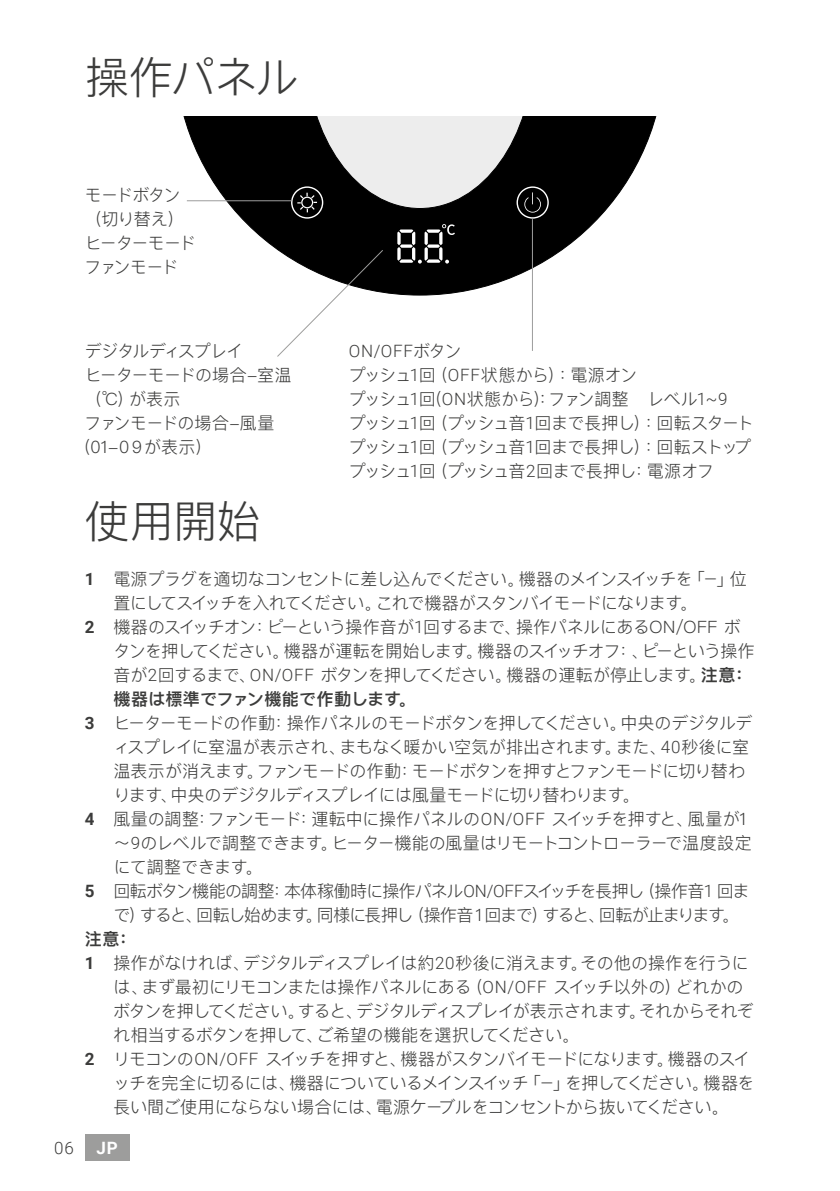
<style>
.page{position:relative;width:840px;height:1191px;background:#fff}
.page>*{position:absolute;margin:0;border:0;box-sizing:border-box;transform-origin:0 0}
.t1{font:300 44px "Ping Fang SC";letter-spacing:-.02em;color:#3c3c3b}
.t2{font:300 17px/24px "Ping Fang SC";letter-spacing:-.045em;color:#3c3c3b}
.t3{font:300 17px/24px "Ping Fang SC";letter-spacing:-.065em;color:#3c3c3b}
.t4{font:300 17px "Ping Fang SC";letter-spacing:-.025em;color:#3c3c3b}
.t5{font:300 17px "Ping Fang SC";letter-spacing:-.01em;color:#3c3c3b}
.t6{font:300 17px "Ping Fang SC";letter-spacing:-.075em;color:#3c3c3b}
.t7{font:300 17px "Ping Fang SC";letter-spacing:-.02em;color:#3c3c3b}
.t8{font:600 17px "Ping Fang SC";letter-spacing:.015em;color:#3c3c3b}
.t9{font:300 17px "Roboto";letter-spacing:.04em;color:#3c3c3b}
.t10{font:700 17px "Roboto";color:#fff}
.s1{font-family:"Ping Fang SC"}
.s2{font-family:"Roboto"}
.s3{font-family:"Roboto";font-weight:700}
.s4{font-weight:600}
</style>
<div class="page">
<div style="left:85px;top:1134px;width:45px;height:26px;background:#9d9d9c"></div>
<svg style="left:183px;top:117px;width:473px;height:143px"></svg>
<svg style="left:276px;top:117px;width:272px;height:240px"></svg>
<hr style="left:187px;top:200px;width:106px;height:1px;background:#9d9d9c">
<h1 class="t1" style="left:85px;top:50px;width:214px">操作パネル</h1>
<p class="t2" style="left:85px;top:182px;width:112px">モードボタン（切り替え）ヒーターモードファンモード</p>
<p class="t2" style="left:85px;top:338px;width:208px">デジタルディスプレイ<br>ヒーターモードの場合-室温（℃）が表示<br>ファンモードの場合-風量(01-0９が表示)</p>
<p class="t9" style="left:349px;top:339px;width:114px">ON/OFF<span class="s1">ボタン</span></p>
<p class="t3" style="left:348px;top:362px;width:406px">プッシュ<span class="s2">1</span>回（<span class="s2">OFF</span>状態から）：電源オン<br>プッシュ<span class="s2">1</span>回(<span class="s2">ON</span>状態から)：ファン調整　レベル<span class="s2">1~9<br></span>プッシュ<span class="s2">1</span>回（プッシュ音<span class="s2">1</span>回まで長押し）：回転スタートプッシュ<span class="s2">1</span>回（プッシュ音<span class="s2">1</span>回まで長押し）：回転ストッププッシュ<span class="s2">1</span>回（プッシュ音<span class="s2">2</span>回まで長押し：電源オフ</p>
<h1 class="t1" style="left:85px;top:494px;width:177px">使用開始</h1>
<p class="t2" style="left:85px;top:566px;width:662px"><span class="s3">1</span> 電源プラグを適切なコンセントに差し込んでください。機器のメインスイッチを「－」位</p>
<p class="t2" style="left:113px;top:590px;width:584px">置にしてスイッチを入れてください。これで機器がスタンバイモードになります。</p>
<p class="t2" style="left:85px;top:614px;width:657px"><span class="s3">2</span> 機器のスイッチオン：ピーという操作音が<span class="s2">1</span>回するまで、操作パネルにあるON/OFF ボ</p>
<p class="t2" style="left:113px;top:638px;width:642px">タンを押してください。機器が運転を開始します。機器のスイッチオフ：、ピーという操作</p>
<p class="t2" style="left:113px;top:662px;width:640px">音が<span class="s2">2</span>回するまで、<span class="s2">ON/OFF</span> ボタンを押してください。機器の運転が停止します。<span class="s4">注意：</span></p>
<p class="t8" style="left:113px;top:688px;width:303px">機器は標準でファン機能で作動します。</p>
<p class="t2" style="left:85px;top:710px;width:668px"><span class="s3">3</span> ヒーターモードの作動：操作パネルのモードボタンを押してください。中央のデジタルデ</p>
<p class="t5" style="left:113px;top:736px;width:637px">ィスプレイに室温が表示され、まもなく暖かい空気が排出されます。また、<span class="s2">40</span>秒後に室</p>
<p class="t2" style="left:113px;top:758px;width:632px">温表示が消えます。ファンモードの作動：モードボタンを押すとファンモードに切り替わ</p>
<p class="t2" style="left:113px;top:782px;width:526px">ります、中央のデジタルディスプレイには風量モードに切り替わります。</p>
<p class="t4" style="left:85px;top:808px;width:662px"><span class="s3">4</span> 風量の調整：ファンモード：運転中に操作パネルの<span class="s2">ON/OFF</span> スイッチを押すと、風量が1</p>
<p class="t2" style="left:113px;top:830px;width:639px">～<span class="s2">9</span>のレベルで調整できます。ヒーター機能の風量はリモートコントローラーで温度設定</p>
<p class="t5" style="left:113px;top:856px;width:150px">にて調整できます。</p>
<p class="t2" style="left:85px;top:878px;width:665px"><span class="s3">5</span> 回転ボタン機能の調整：本体稼働時に操作パネル<span class="s2">ON/OFF</span>スイッチを長押し（操作音<span class="s2">1</span> 回ま</p>
<p class="t6" style="left:113px;top:904px;width:626px">で）すると、回転し始めます。同様に長押し（操作音１回まで）すると、回転が止まります。</p>
<p class="t8" style="left:85px;top:928px;width:53px">注意：</p>
<p class="t7" style="left:85px;top:952px;width:664px"><span class="s3">1</span> 操作がなければ、デジタルディスプレイは約<span class="s2">20</span>秒後に消えます。その他の操作を行うに</p>
<p class="t4" style="left:113px;top:976px;width:631px">は、まず最初にリモコンまたは操作パネルにある（<span class="s2">ON/OFF</span> スイッチ以外の）どれかの</p>
<p class="t2" style="left:113px;top:998px;width:641px">ボタンを押してください。すると、デジタルディスプレイが表示されます。それからそれぞ</p>
<p class="t2" style="left:113px;top:1022px;width:466px">れ相当するボタンを押して、ご希望の機能を選択してください。</p>
<p class="t2" style="left:85px;top:1046px;width:666px"><span class="s3">2</span> リモコンの<span class="s2">ON/OFF</span> スイッチを押すと、機器がスタンバイモードになります。機器のスイ</p>
<p class="t2" style="left:113px;top:1070px;width:642px">ッチを完全に切るには、機器についているメインスイッチ「－」を押してください。機器を</p>
<p class="t2" style="left:113px;top:1094px;width:615px">長い間ご使用にならない場合には、電源ケーブルをコンセントから抜いてください。</p>
<p class="t9" style="left:54px;top:1135px;width:21px">06</p>
<p class="t10" style="left:96px;top:1135px;width:23px">JP</p>
</div>
